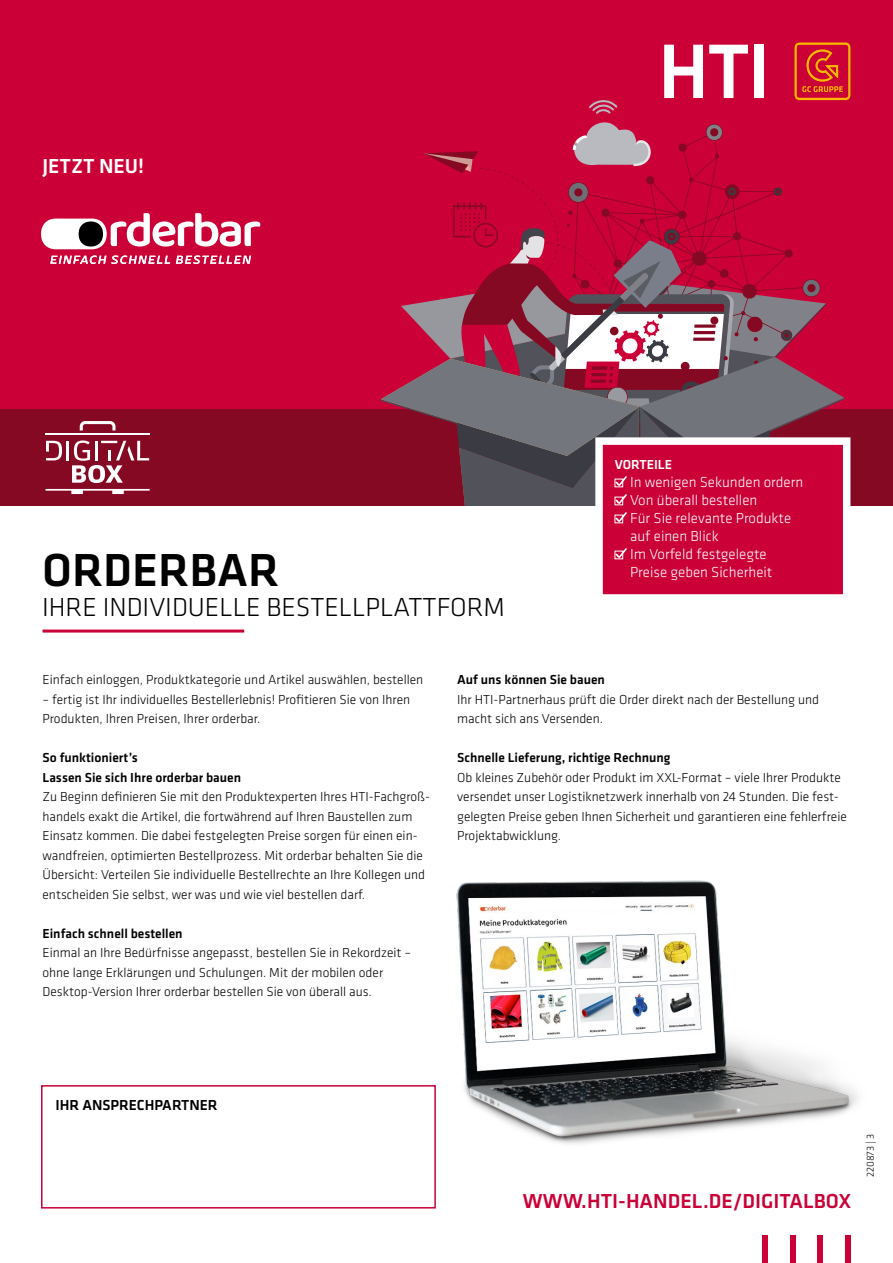
<style>
.page{position:relative;width:893px;height:1263px;background:#fff}
.page>*{position:absolute;margin:0;border:0;box-sizing:border-box;transform-origin:0 0}
.t1{font:500 48px "GC Klavika";color:#000}
.t2{font:300 27px "GC Klavika Fein";color:#000}
.t3{font:500 21px "GC Klavika";color:#ca0037}
.t4{font:500 21px "GC Klavika";color:#fff}
.t5{font:300 15px/18px "GC Klavika Fein";color:#fff}
.t6{font:500 15px "GC Klavika";color:#000}
.t7{font:300 13.5px/19.5px "GC Klavika Fein";color:#000}
.t8{font:500 13.5px/19.5px "GC Klavika";color:#000}
.t9{font:500 13.5px "GC Klavika";color:#fff}
.t10{font:300 10.5px "GC Klavika Fein";color:#000}
</style>
<div class="page">
<div style="left:0;top:0;width:893px;height:507px;background:#ca0037"></div>
<div style="left:0;top:409px;width:893px;height:97px;background:#860924"></div>
<svg style="left:664px;top:45px;width:39px;height:53px"></svg>
<svg style="left:709px;top:45px;width:39px;height:53px"></svg>
<div style="left:755px;top:45px;width:9px;height:53px;background:#fff"></div>
<svg style="left:794px;top:43px;width:56px;height:57px"></svg>
<div style="left:797px;top:45px;width:51px;height:53px;background:#ca0037;border-radius:3px"></div>
<svg style="left:802px;top:49px;width:41px;height:43px"></svg>
<div style="left:845px;top:1235px;width:6px;height:28px;background:#ca0037"></div>
<div style="left:818px;top:1235px;width:5px;height:28px;background:#ca0037"></div>
<div style="left:790px;top:1235px;width:6px;height:28px;background:#ca0037"></div>
<div style="left:763px;top:1235px;width:5px;height:28px;background:#ca0037"></div>
<svg style="left:80px;top:421px;width:36px;height:9px"></svg>
<hr style="left:46px;top:433px;width:104px;height:2px;background:#fff">
<svg style="left:46px;top:489px;width:104px;height:5px"></svg>
<svg style="left:46px;top:440px;width:103px;height:43px"></svg>
<svg style="left:589px;top:100px;width:28px;height:14px"></svg>
<div style="left:0;top:506px;width:893px;height:155px;background:#fff"></div>
<div style="left:595px;top:437px;width:255px;height:165px;background:#fff"></div>
<svg style="left:381px;top:122px;width:463px;height:480px"></svg>
<hr style="left:43px;top:629px;width:201px;height:3px;background:#ca0037">
<div style="left:41px;top:1085px;width:395px;height:123px;border:2px solid #ca0037"></div>
<img style="left:419px;top:880px;width:439px;height:328px">
<svg style="left:41px;top:213px;width:219px;height:36px"></svg>
<svg style="left:50px;top:255px;width:120px;height:9px"></svg>
<svg style="left:176px;top:255px;width:75px;height:9px"></svg>
<h3 class="t4" style="left:43px;top:152px;width:103px">JETZT NEU!</h3>
<h1 class="t1" style="left:42px;top:537px;width:239px">ORDERBAR</h1>
<h2 class="t2" style="left:42px;top:590px;width:464px">IHRE INDIVIDUELLE BESTELLPLATTFORM</h2>
<p class="t9" style="left:615px;top:455px;width:59px">VORTEILE</p>
<p class="t5" style="left:630px;top:473px;width:175px">In wenigen Sekunden ordern<br>Von überall bestellen<br>Für Sie relevante Produkte auf einen Blick<br>Im Vorfeld festgelegte<br>Preise geben Sicherheit</p>
<p class="t7" style="left:43px;top:670px;width:382px">Einfach einloggen, Produktkategorie und Artikel auswählen, bestellen</p>
<p class="t7" style="left:43px;top:689px;width:369px">– fertig ist Ihr individuelles Bestellerlebnis! Profitieren Sie von Ihren<br>Produkten, Ihren Preisen, Ihrer orderbar.</p>
<p class="t8" style="left:43px;top:747px;width:200px">So funktioniert’s<br>Lassen Sie sich Ihre orderbar bauen</p>
<p class="t7" style="left:43px;top:787px;width:389px">Zu Beginn definieren Sie mit den Produktexperten Ihres HTI-Fachgroß&shy;handels exakt die Artikel, die fortwährend auf Ihren Baustellen zum Einsatz kommen. Die dabei festgelegten Preise sorgen für einen ein&shy;wandfreien, optimierten Bestellprozess. Mit orderbar behalten Sie die Übersicht: Verteilen Sie individuelle Bestellrechte an Ihre Kollegen und entscheiden Sie selbst, wer was und wie viel bestellen darf.</p>
<p class="t8" style="left:43px;top:923px;width:142px">Einfach schnell bestellen</p>
<p class="t7" style="left:43px;top:943px;width:370px">Einmal an Ihre Bedürfnisse angepasst, bestellen Sie in Rekordzeit – ohne lange Erklärungen und Schulungen. Mit der mobilen oder<br>Desktop-Version Ihrer orderbar bestellen Sie von überall aus.</p>
<p class="t8" style="left:457px;top:669px;width:149px">Auf uns können Sie bauen</p>
<p class="t7" style="left:457px;top:689px;width:363px">Ihr HTI-Partnerhaus prüft die Order direkt nach der Bestellung und macht sich ans Versenden.</p>
<p class="t8" style="left:457px;top:747px;width:215px">Schnelle Lieferung, richtige Rechnung</p>
<p class="t7" style="left:457px;top:767px;width:391px">Ob kleines Zubehör oder Produkt im XXL-Format – viele Ihrer Produkte versendet unser Logistiknetzwerk innerhalb von 24 Stunden. Die fest&shy;gelegten Preise geben Ihnen Sicherheit und garantieren eine fehlerfreie Projektabwicklung.</p>
<p class="t6" style="left:55px;top:1095px;width:164px">IHR ANSPRECHPARTNER</p>
<h3 class="t3" style="left:523px;top:1186px;width:330px">WWW.HTI-HANDEL.DE/DIGITALBOX</h3>
<p class="t10" style="left:864px;top:1177px;width:45px;rotate:-90deg">220873 | 3</p>
</div>
